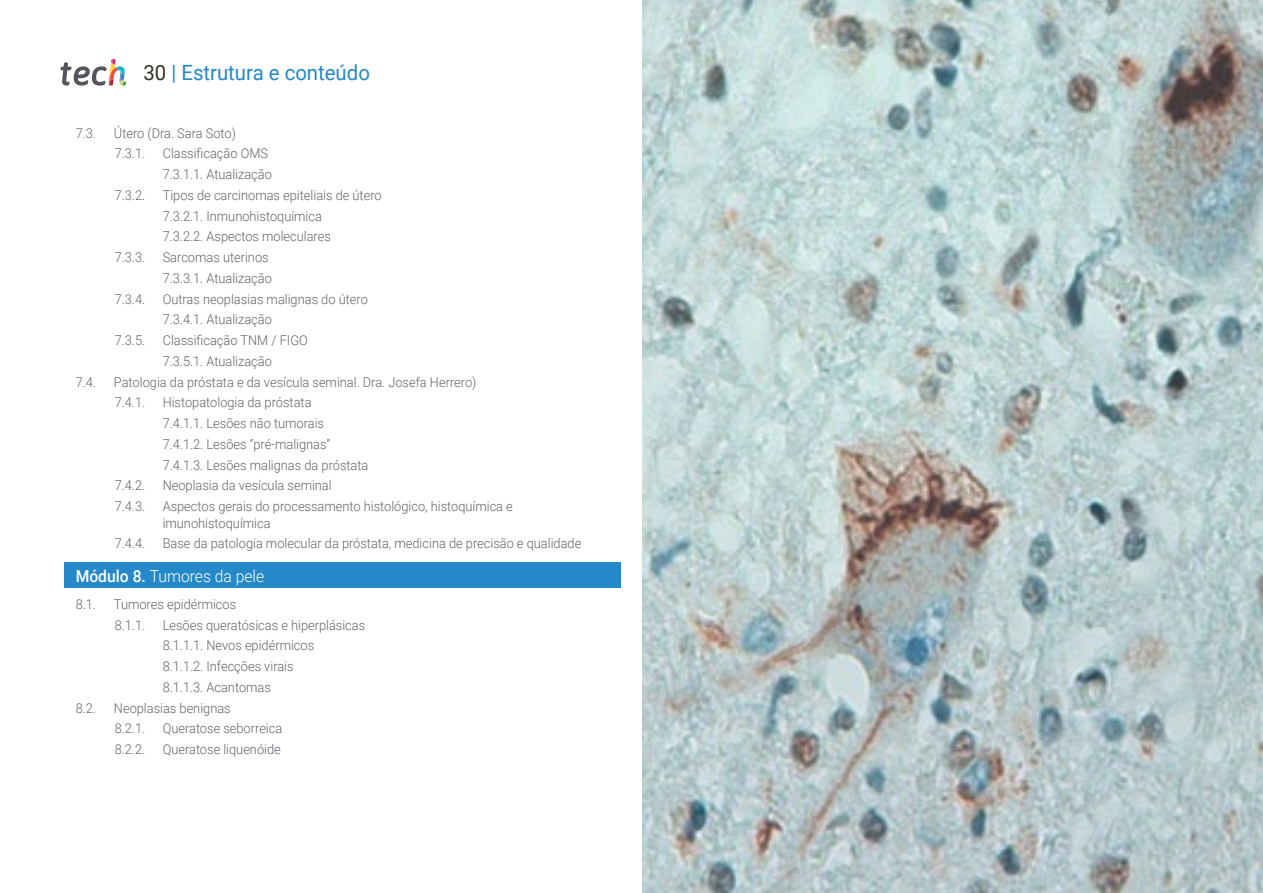
<style>
.page{position:relative;width:1263px;height:893px;background:#fff}
.page>*{position:absolute;margin:0;border:0;box-sizing:border-box;transform-origin:0 0}
.t1{font:21px "Roboto";color:#2488c9}
.t2{font:300 16.5px "Roboto";color:#fff;scale:.95 1}
.t3{font:300 13.5px/20.7px "Roboto";color:#61646a;scale:.95 1}
.s1{color:#312e20}
.s2{font-weight:500}
</style>
<div class="page">
<svg style="left:61px;top:59px;width:65px;height:27px"></svg>
<div style="left:65px;top:563px;width:556px;height:25px;background:#2488c9"></div>
<img style="left:642px;top:0;width:621px;height:893px">
<h1 class="t1" style="left:144px;top:57px;width:228px"><span class="s1">30</span> | Estrutura e conteúdo</h1>
<p class="t3" style="left:76px;top:122px;width:23px">7.3.</p>
<p class="t3" style="left:114px;top:122px;width:130px">Útero (Dra. Sara Soto)<br>7.3.1.</p>
<p class="t3" style="left:163px;top:143px;width:116px">Classificação OMS<br>7.3.1.1. Atualização</p>
<p class="t3" style="left:115px;top:184px;width:34px">7.3.2.</p>
<p class="t3" style="left:163px;top:184px;width:232px">Tipos de carcinomas epiteliais de útero<br>7.3.2.1. Inmunohistoquímica<br>7.3.2.2. Aspectos moleculares</p>
<p class="t3" style="left:115px;top:247px;width:34px">7.3.3.</p>
<p class="t3" style="left:163px;top:247px;width:116px">Sarcomas uterinos<br>7.3.3.1. Atualização</p>
<p class="t3" style="left:115px;top:288px;width:34px">7.3.4.</p>
<p class="t3" style="left:163px;top:288px;width:217px">Outras neoplasias malignas do útero<br>7.3.4.1. Atualização</p>
<p class="t3" style="left:115px;top:330px;width:34px">7.3.5.</p>
<p class="t3" style="left:163px;top:330px;width:154px">Classificação TNM / FIGO<br>7.3.5.1. Atualização</p>
<p class="t3" style="left:76px;top:371px;width:23px">7.4.</p>
<p class="t3" style="left:114px;top:371px;width:383px">Patologia da próstata e da vesícula seminal. Dra. Josefa Herrero)<br>7.4.1.</p>
<p class="t3" style="left:163px;top:392px;width:218px">Histopatologia da próstata<br>7.4.1.1. Lesões não tumorais<br>7.4.1.2. Lesões “pré-malignas”<br>7.4.1.3. Lesões malignas da próstata</p>
<p class="t3" style="left:115px;top:475px;width:34px">7.4.2.</p>
<p class="t3" style="left:163px;top:475px;width:179px">Neoplasia da vesícula seminal</p>
<p class="t3" style="left:115px;top:496px;width:34px">7.4.3.</p>
<p class="t3" style="left:163px;top:498px;width:370px;line-height:16.5px">Aspectos gerais do processamento histológico, histoquímica e imunohistoquímica</p>
<p class="t3" style="left:115px;top:533px;width:34px">7.4.4.</p>
<p class="t3" style="left:163px;top:533px;width:442px">Base da patologia molecular da próstata, medicina de precisão e qualidade</p>
<p class="t2" style="left:76px;top:564px;width:200px"><span class="s2">Módulo 8.</span> Tumores da pele</p>
<p class="t3" style="left:76px;top:593px;width:23px">8.1.</p>
<p class="t3" style="left:114px;top:593px;width:130px">Tumores epidérmicos<br>8.1.1.</p>
<p class="t3" style="left:163px;top:614px;width:215px">Lesões queratósicas e hiperplásicas<br>8.1.1.1. Nevos epidérmicos<br>8.1.1.2. Infecções virais<br>8.1.1.3. Acantomas</p>
<p class="t3" style="left:76px;top:697px;width:23px">8.2.</p>
<p class="t3" style="left:114px;top:697px;width:124px">Neoplasias benignas<br>8.2.1.</p>
<p class="t3" style="left:163px;top:718px;width:127px">Queratose seborreica</p>
<p class="t3" style="left:115px;top:738px;width:34px">8.2.2.</p>
<p class="t3" style="left:163px;top:738px;width:126px">Queratose liquenóide</p>
</div>
